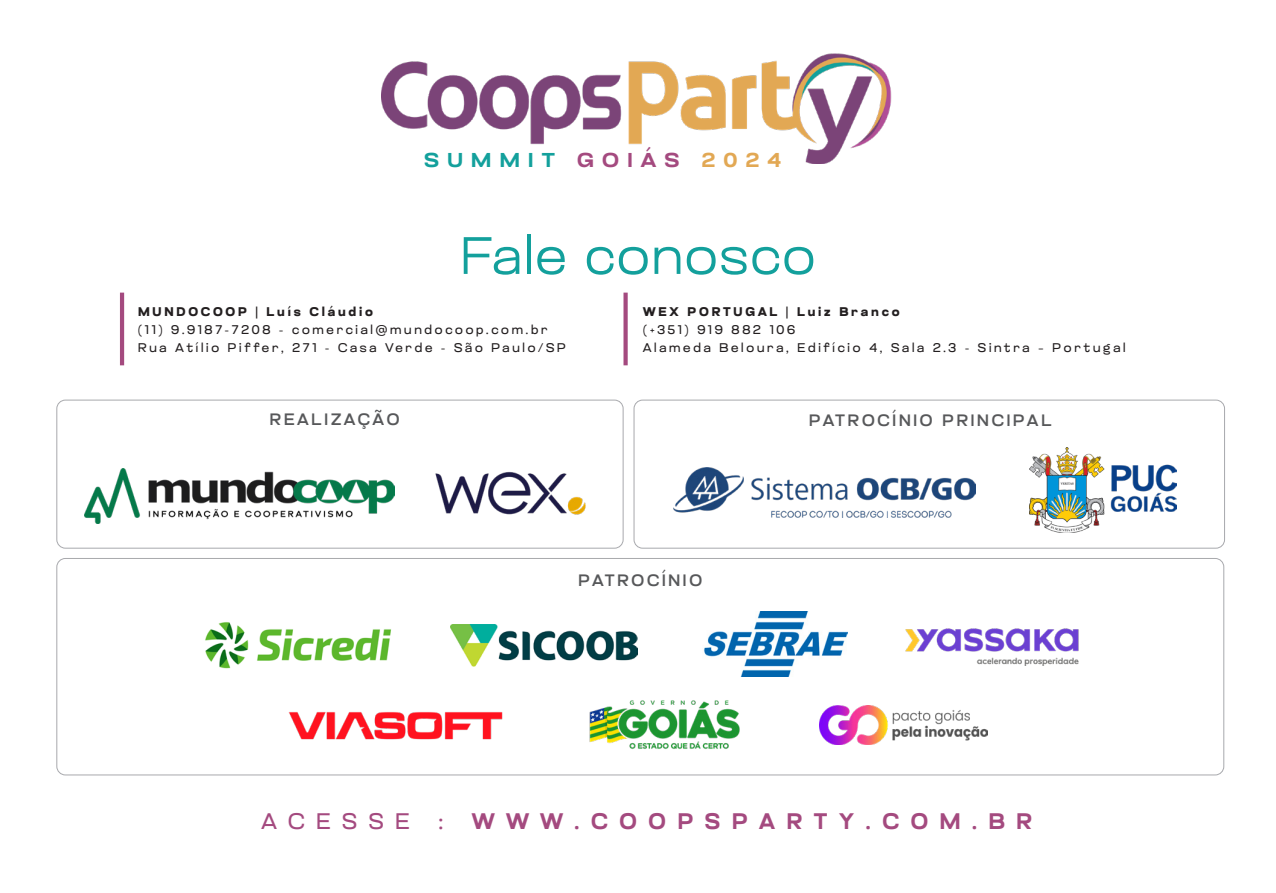
<style>
.page{position:relative;width:1276px;height:893px;background:#fff}
.page>*{position:absolute;margin:0;border:0;box-sizing:border-box;transform-origin:0 0}
.t1{font:200 52.5px "Glancyr";letter-spacing:.05em;color:#13a09c}
.t2{font:500 22.5px "Glancyr";letter-spacing:.52em;color:#a44a7f}
.t3{font:300 22.5px "Glancyr";letter-spacing:.52em;color:#a44a7f}
.t4{font:500 20.1px "Glancyr";letter-spacing:.38em;color:#13a09c;scale:1.09 1}
.t5{font:16.5px "Glancyr";letter-spacing:.17em;color:#57585a}
.t6{font:300 12.6px "Glancyr";letter-spacing:.22em;color:#231f20}
.t7{font:600 12.6px "Glancyr";letter-spacing:.22em;color:#231f20}
.s1{color:#a44a7f}
.s2{color:#e2a854}
</style>
<div class="page">
<div style="left:633px;top:400px;width:592px;height:149px;border:1px solid #a8a9ad;border-radius:9px"></div>
<div style="left:56px;top:400px;width:567px;height:149px;border:1px solid #a8a9ad;border-radius:9px"></div>
<img style="left:1030px;top:447px;width:146px;height:85px">
<img style="left:673px;top:467px;width:302px;height:51px">
<img style="left:435px;top:471px;width:151px;height:44px">
<img style="left:85px;top:469px;width:310px;height:55px">
<img style="left:381px;top:53px;width:511px;height:110px">
<hr style="left:120px;top:293px;width:4px;height:72px;background:#a44a7f">
<div style="left:623px;top:293px;width:5px;height:72px;background:#a44a7f"></div>
<div style="left:56px;top:558px;width:1168px;height:217px;border:1px solid #a8a9ad;border-radius:9px"></div>
<img style="left:205px;top:622px;width:186px;height:47px">
<img style="left:451px;top:625px;width:186px;height:42px">
<img style="left:905px;top:628px;width:174px;height:37px">
<img style="left:589px;top:700px;width:151px;height:49px">
<img style="left:819px;top:705px;width:169px;height:39px">
<img style="left:704px;top:612px;width:143px;height:65px">
<img style="left:288px;top:712px;width:215px;height:28px">
<p class="t4" style="left:424px;top:147px;width:329px">SUMMIT <span class="s1">GOIÁS</span> <span class="s2">2024</span></p>
<p class="t1" style="left:461px;top:221px;width:355px">Fale conosco</p>
<p class="t7" style="left:138px;top:303px;width:236px">MUNDOCOOP | Luís Cláudio</p>
<p class="t6" style="left:138px;top:321px;width:411px">(11) 9.9187-7208 - comercial@mundocoop.com.br</p>
<p class="t6" style="left:138px;top:339px;width:429px">Rua Atílio Piffer, 271 - Casa Verde - São Paulo/SP</p>
<p class="t5" style="left:270px;top:409px;width:131px">REALIZAÇÃO</p>
<p class="t7" style="left:643px;top:303px;width:258px">WEX PORTUGAL | Luiz Branco</p>
<p class="t6" style="left:643px;top:321px;width:153px">(+351) 919 882 106</p>
<p class="t6" style="left:643px;top:339px;width:484px">Alameda Beloura, Edifício 4, Sala 2.3 - Sintra – Portugal</p>
<p class="t5" style="left:809px;top:410px;width:244px">PATROCÍNIO PRINCIPAL</p>
<p class="t5" style="left:578px;top:569px;width:125px">PATROCÍNIO</p>
<p class="t3" style="left:262px;top:806px;width:149px">ACESSE</p>
<p class="t3" style="left:439px;top:806px;width:6px">:</p>
<p class="t2" style="left:472px;top:806px;width:561px">WWW.COOPSPARTY.COM.BR</p>
</div>
